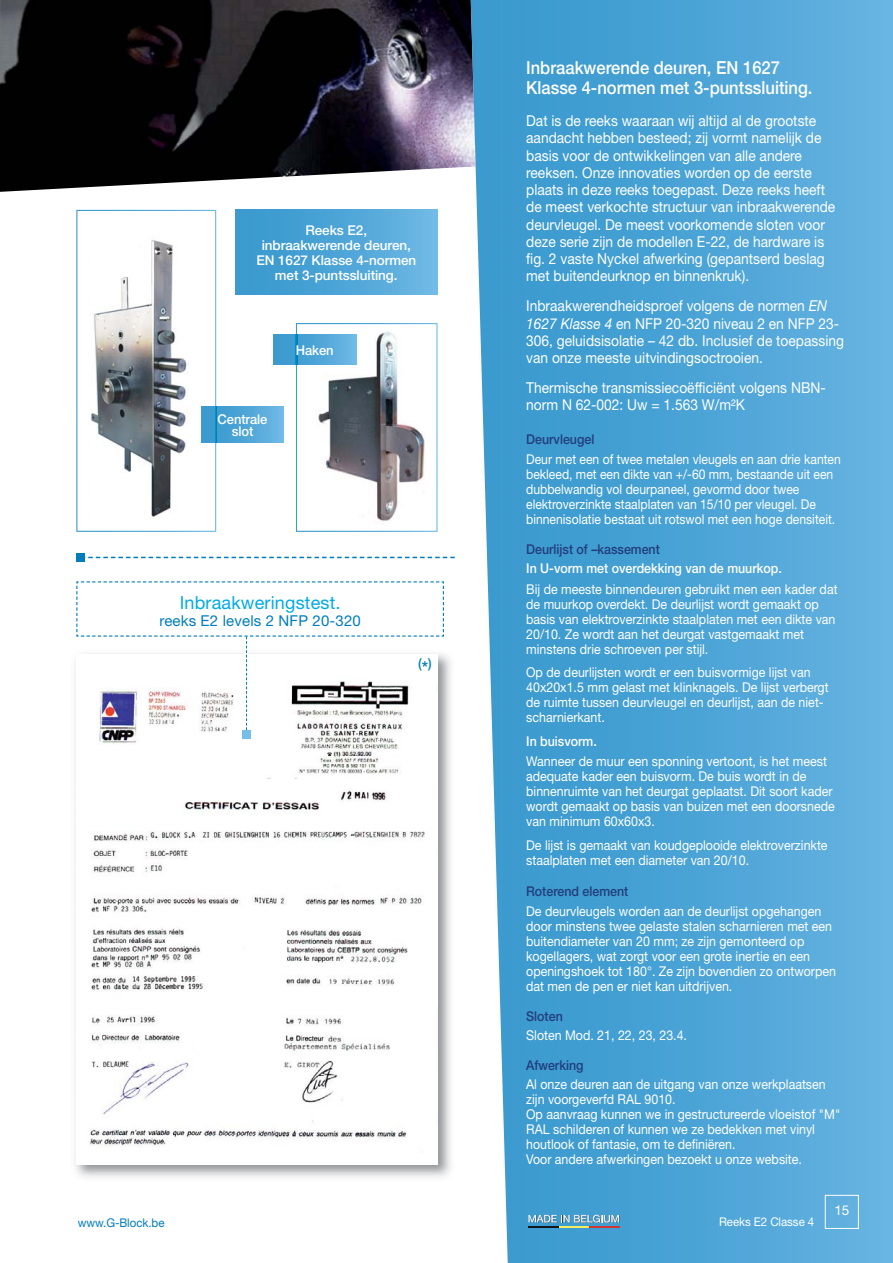
<style>
.page{position:relative;width:893px;height:1263px;background:#fff}
.page>*{position:absolute;margin:0;border:0;box-sizing:border-box;transform-origin:0 0}
.t1{font:500 18px/19.5px "Helvetica Neue";color:#fff;scale:.92 1}
.t2{font:18px "Helvetica Neue";letter-spacing:.01em;color:#00aae5}
.t3{font:15px/17.2px "Helvetica Neue";color:#fff;scale:.92 1}
.t4{font:15px "Helvetica Neue";letter-spacing:.01em;color:#007dbd}
.t5{font:13.5px/15px "Helvetica Neue";color:#fff;scale:.92 1}
.t6{font:13.5px/15px "Helvetica Neue";color:#fff;scale:.9 1}
.t7{font:500 13.5px/15px "Helvetica Neue";letter-spacing:-.005em;color:#fff;text-align:center}
.t8{font:500 13.5px "Helvetica Neue";color:#223e7b;scale:.92 1}
.t9{font:500 13.5px "Helvetica Neue";letter-spacing:-.005em;color:#fff;scale:.92 1}
.t10{font:500 13.5px/12px "Helvetica Neue";letter-spacing:-.005em;color:#fff;text-align:center;scale:.96 1}
.t11{font:500 13.5px "Helvetica Neue";color:#007dbd;scale:.96 1}
.t12{font:13.5px "Helvetica Neue";color:#fff}
.t13{font:12px "Helvetica Neue";letter-spacing:-.005em;color:#007dbd;scale:.96 1}
.t14{font:12px "Helvetica Neue";letter-spacing:-.005em;color:#fff;scale:.96 1}
.s1{font-style:italic}
.s2{font-size:18px}
</style>
<div class="page">
<img style="left:0;top:0;width:470px;height:192px">
<img style="left:470px;top:0;width:422px;height:1263px">
<img style="left:470px;top:0;width:6px;height:166px">
<div style="left:825px;top:1195px;width:34px;height:34px;border:1px solid #fff"></div>
<svg style="left:85px;top:557px;width:370px;height:1px"></svg>
<div style="left:76px;top:553px;width:9px;height:8px;background:#007dbd"></div>
<img style="left:296px;top:323px;width:141px;height:209px">
<img style="left:312px;top:330px;width:114px;height:195px">
<img style="left:235px;top:210px;width:202px;height:85px">
<img style="left:75px;top:655px;width:376px;height:523px">
<img style="left:76px;top:735px;width:361px;height:423px">
<img style="left:76px;top:210px;width:140px;height:322px">
<div style="left:89px;top:230px;width:108px;height:293px;background:#fff"></div>
<img style="left:90px;top:240px;width:97px;height:277px">
<img style="left:273px;top:335px;width:83px;height:29px">
<svg style="left:296px;top:335px;width:1px;height:29px"></svg>
<img style="left:201px;top:406px;width:83px;height:36px">
<img style="left:215px;top:406px;width:1px;height:36px">
<div style="left:242px;top:730px;width:8px;height:9px;background:#75bee9"></div>
<svg style="left:76px;top:581px;width:368px;height:154px"></svg>
<svg style="left:528px;top:1215px;width:91px;height:8px"></svg>
<hr style="left:559px;top:1226px;width:30px;height:1px;background:#f5ed60">
<hr style="left:528px;top:1226px;width:31px;height:1px;background:#121617">
<hr style="left:589px;top:1226px;width:31px;height:1px;background:#d13632">
<h1 class="t1" style="left:526px;top:60px;width:313px">Inbraakwerende deuren, EN 1627<br>Klasse 4-normen met 3-puntssluiting.</h1>
<p class="t3" style="left:526px;top:114px;width:337px">Dat is de reeks waaraan wij altijd al de grootste aandacht hebben besteed; zij vormt namelijk de basis voor de ontwikkelingen van alle andere reeksen. Onze innovaties worden op de eerste plaats in deze reeks toegepast. Deze reeks heeft de meest verkochte structuur van inbraakwerende deurvleugel. De meest voorkomende sloten voor deze serie zijn de modellen E-22, de hardware is fig. 2 vaste Nyckel afwerking (gepantserd beslag met buitendeurknop en binnenkruk).</p>
<p class="t3" style="left:526px;top:299px;width:347px">Inbraakwerendheidsproef volgens de normen <span class="s1">EN 1627 Klasse 4</span> en NFP 20-320 niveau 2 en NFP 23- 306, geluidsisolatie – 42 db. Inclusief de toepassing van onze meeste uitvindingsoctrooien.</p>
<p class="t3" style="left:526px;top:381px;width:327px">Thermische transmissiecoëfficiënt volgens NBN&shy;norm N 62-002: Uw = 1.563 W/m²K</p>
<p class="t8" style="left:526px;top:435px;width:76px">Deurvleugel</p>
<p class="t6" style="left:526px;top:453px;width:351px">Deur met een of twee metalen vleugels en aan drie kanten bekleed, met een dikte van +/-60 mm, bestaande uit een dubbelwandig vol deurpaneel, gevormd door twee elektroverzinkte staalplaten van 15/10 per vleugel. De binnenisolatie bestaat uit rotswol met een hoge densiteit.</p>
<p class="t8" style="left:526px;top:544px;width:147px">Deurlijst of –kassement</p>
<p class="t9" style="left:526px;top:564px;width:279px">In U-vorm met overdekking van de muurkop.</p>
<p class="t5" style="left:526px;top:583px;width:340px">Bij de meeste binnendeuren gebruikt men een kader dat de muurkop overdekt. De deurlijst wordt gemaakt op basis van elektroverzinkte staalplaten met een dikte van 20/10. Ze wordt aan het deurgat vastgemaakt met minstens drie schroeven per stijl.</p>
<p class="t5" style="left:526px;top:666px;width:330px">Op de deurlijsten wordt er een buisvormige lijst van 40x20x1.5 mm gelast met klinknagels. De lijst verbergt de ruimte tussen deurvleugel en deurlijst, aan de niet&shy;scharnierkant.</p>
<p class="t9" style="left:526px;top:736px;width:78px">In buisvorm.</p>
<p class="t5" style="left:526px;top:755px;width:337px">Wanneer de muur een sponning vertoont, is het meest adequate kader een buisvorm. De buis wordt in de binnenruimte van het deurgat geplaatst. Dit soort kader wordt gemaakt op basis van buizen met een doorsnede van minimum 60x60x3.</p>
<p class="t5" style="left:526px;top:839px;width:329px">De lijst is gemaakt van koudgeplooide elektroverzinkte staalplaten met een diameter van 20/10.</p>
<p class="t8" style="left:526px;top:887px;width:113px">Roterend element</p>
<p class="t5" style="left:526px;top:905px;width:338px">De deurvleugels worden aan de deurlijst opgehangen door minstens twee gelaste stalen scharnieren met een buitendiameter van 20 mm; ze zijn gemonteerd op kogellagers, wat zorgt voor een grote inertie en een openingshoek tot 180°. Ze zijn bovendien zo ontworpen dat men de pen er niet kan uitdrijven.</p>
<p class="t8" style="left:526px;top:1011px;width:41px">Sloten</p>
<p class="t5" style="left:526px;top:1030px;width:176px">Sloten Mod. 21, 22, 23, 23.4.</p>
<p class="t8" style="left:526px;top:1060px;width:64px">Afwerking</p>
<p class="t5" style="left:526px;top:1079px;width:343px">Al onze deuren aan de uitgang van onze werkplaatsen zijn voorgeverfd RAL 9010.<br>Op aanvraag kunnen we in gestructureerde vloeistof "M" RAL schilderen of kunnen we ze bedekken met vinyl houtlook of fantasie, om te definiëren.<br>Voor andere afwerkingen bezoekt u onze website.</p>
<p class="t12" style="left:834px;top:1206px;width:17px">15</p>
<p class="t7" style="left:256px;top:224px;width:161px">Reeks E2, inbraakwerende deuren,<br>EN 1627 Klasse 4-normen met 3-puntssluiting.</p>
<p class="t10" style="left:296px;top:345px;width:41px">Haken</p>
<p class="t10" style="left:218px;top:414px;width:54px">Centrale slot</p>
<h1 class="t2" style="left:180px;top:596px;width:162px">Inbraakweringstest.</h1>
<p class="t4" style="left:159px;top:615px;width:203px">reeks E2 levels 2 NFP 20-320</p>
<p class="t11" style="left:418px;top:659px;width:16px">(<span class="s2">*</span>)</p>
<p class="t13" style="left:78px;top:1218px;width:92px">www.G-Block.be</p>
<p class="t14" style="left:719px;top:1218px;width:101px">Reeks E2 Classe 4</p>
</div>
